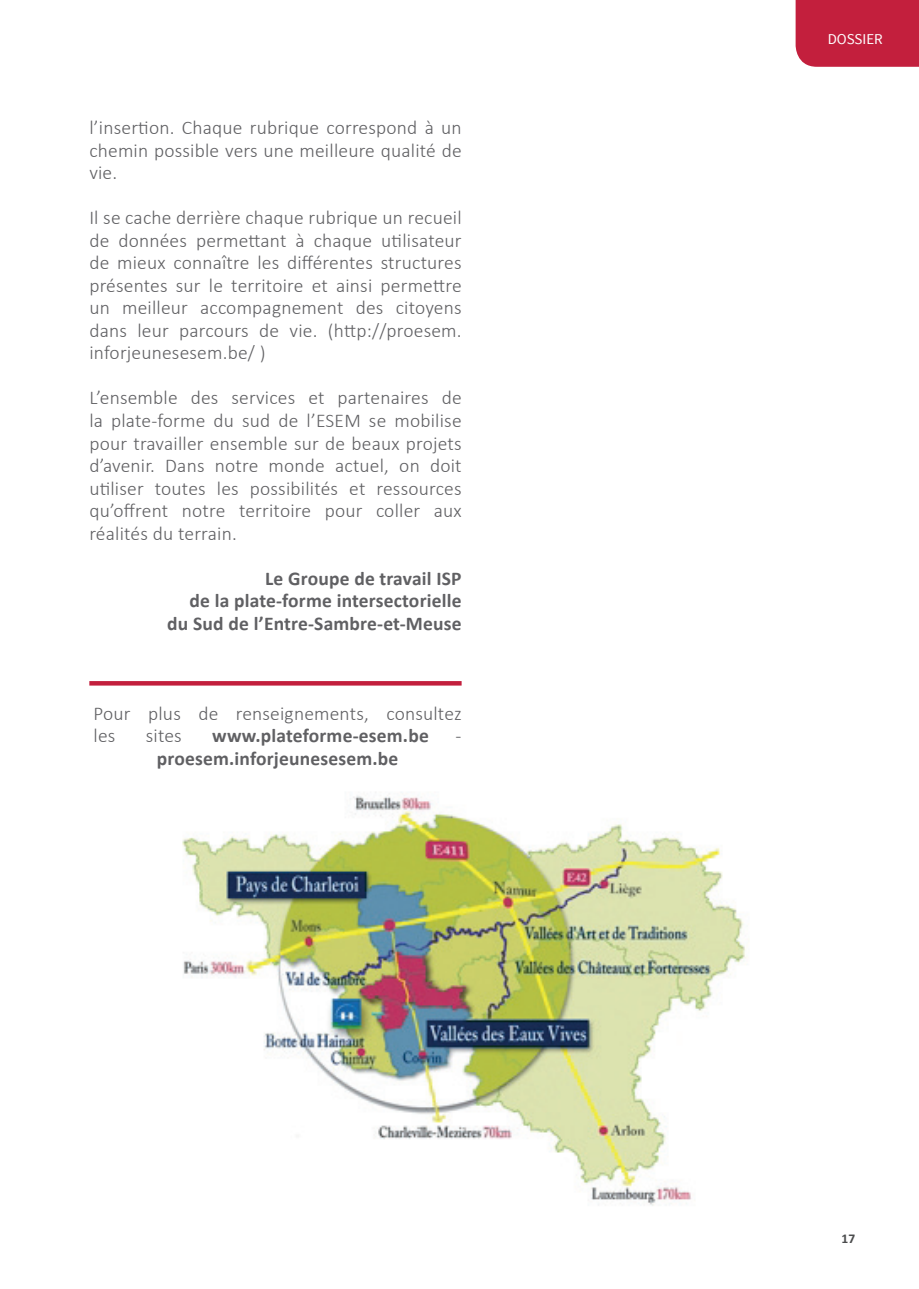
<style>
.page{position:relative;width:919px;height:1289px;background:#fff}
.page>*{position:absolute;margin:0;border:0;box-sizing:border-box;transform-origin:0 0}
.t1{font:300 19.5px/22.5px "Calibri";letter-spacing:.01em;color:#606063;text-align:justify}
.t2{font:700 19.5px/22.5px "Calibri";letter-spacing:.01em;color:#606063;text-align:right}
.t3{font:15px "Source Sans Pro";color:#fff}
.t4{font:700 13.5px "Calibri";color:#4b4c4d}
</style>
<div class="page">
<div style="left:795px;top:0;width:123px;height:67px;background:#c31f3d"></div>
<svg style="left:89px;top:681px;width:372px;height:4px"></svg>
<img style="left:182px;top:792px;width:565px;height:414px">
<p class="t1" style="left:89px;top:116px;width:374px">l’insertion. Chaque rubrique correspond à un chemin possible vers une meilleure qualité de vie.</p>
<p class="t1" style="left:89px;top:206px;width:374px">Il se cache derrière chaque rubrique un recueil de données permettant à chaque utilisateur de mieux connaître les différentes structures présentes sur le territoire et ainsi permettre un meilleur accompagnement des citoyens dans leur parcours de vie. (http://proesem. inforjeunesesem.be/ )</p>
<p class="t1" style="left:89px;top:386px;width:374px">L’ensemble des services et partenaires de la plate-forme du sud de l’ESEM se mobilise pour travailler ensemble sur de beaux projets d’avenir. Dans notre monde actuel, on doit utiliser toutes les possibilités et ressources qu’offrent notre territoire pour coller aux réalités du terrain.</p>
<p class="t2" style="left:167px;top:566px;width:296px">Le Groupe de travail ISP<br>de la plate-forme intersectorielle du Sud de l’Entre-Sambre-et-Meuse</p>
<p class="t1" style="left:94px;top:701px;width:369px">Pour plus de renseignements, consultez les</p>
<p class="t1" style="left:146px;top:724px;width:38px">sites</p>
<p class="t2" style="left:212px;top:723px;width:218px">www.plateforme-esem.be</p>
<p class="t1" style="left:455px;top:724px;width:7px">-</p>
<p class="t2" style="left:157px;top:746px;width:243px">proesem.inforjeunesesem.be</p>
<p class="t3" style="left:827px;top:30px;width:57px">DOSSIER</p>
<p class="t4" style="left:841px;top:1229px;width:15px">17</p>
</div>
